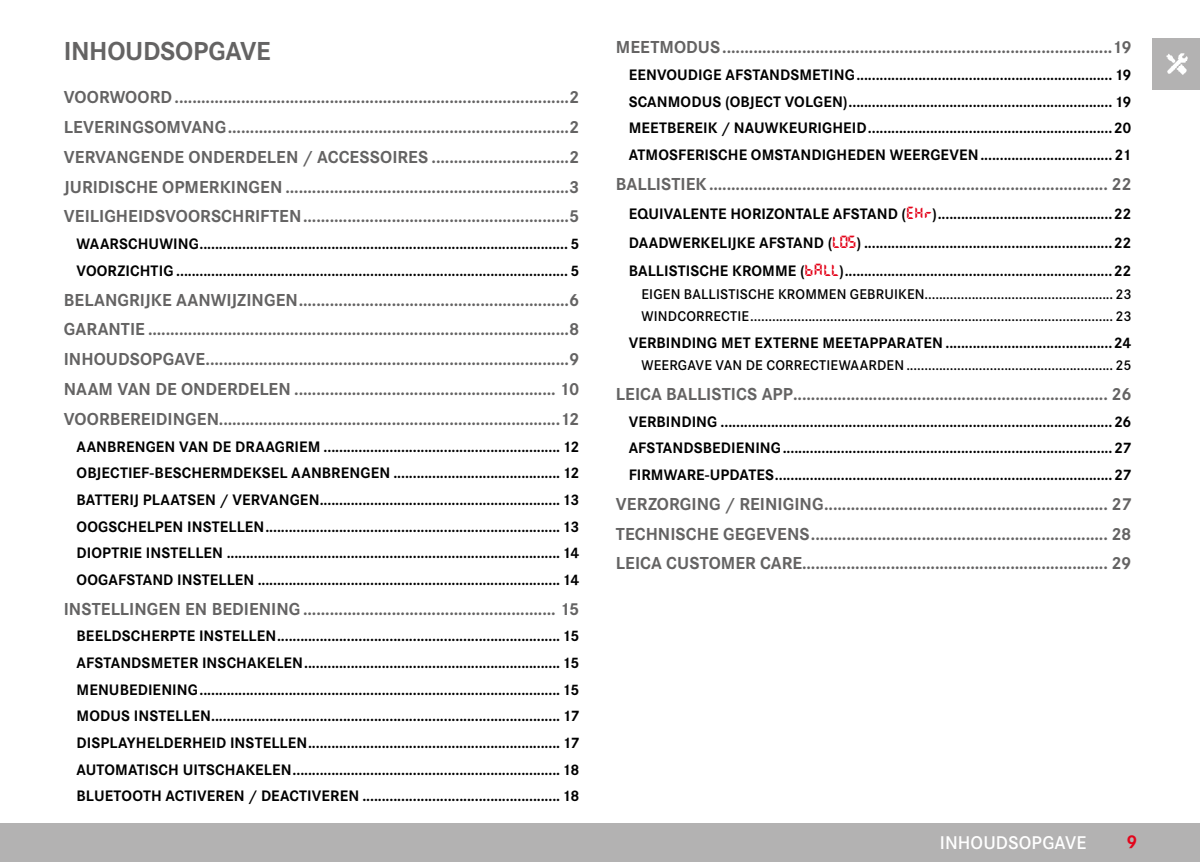
<style>
.page{position:relative;width:1200px;height:862px;background:#fff}
.page>*{position:absolute;margin:0;border:0;box-sizing:border-box;transform-origin:0 0}
.t1{font:700 27px "Corporate S";letter-spacing:-.01em;color:#646363}
.t2{font:600 19.12px "Corporate S";letter-spacing:.005em;color:#fff}
.t3{font:700 19.12px "Corporate S";color:#e3051b}
.t4{font:700 18px/29.9px "Corporate S";letter-spacing:.005em;color:#646363;text-align:justify}
.t5{font:700 15.75px/26.6px "Corporate S";letter-spacing:.005em;color:#000;text-align:justify}
.t6{font:600 14.62px/22.3px "Corporate S";letter-spacing:.01em;color:#000}
.s1{font-family:"Digital Dismay";font-weight:400;font-size:18px;color:#e3051b}
</style>
<div class="page">
<div style="left:1151px;top:38px;width:48px;height:51px;background:#b3b2b2"></div>
<img style="left:1166px;top:53px;width:22px;height:21px">
<div style="left:0;top:823px;width:1199px;height:38px;background:#b3b2b2"></div>
<h1 class="t1" style="left:64px;top:30px;width:208px">INHOUDSOPGAVE</h1>
<p class="t4" style="left:64px;top:80px;width:517px">VOORWOORD.........................................................................................2<br>LEVERINGSOMVANG.............................................................................2<br>VERVANGENDE ONDERDELEN / ACCESSOIRES ...............................2<br>JURIDISCHE OPMERKINGEN ................................................................3<br>VEILIGHEIDSVOORSCHRIFTEN............................................................5</p>
<p class="t5" style="left:77px;top:229px;width:504px">WAARSCHUWING............................................................................................... 5<br>VOORZICHTIG ..................................................................................................... 5</p>
<p class="t4" style="left:64px;top:283px;width:517px">BELANGRIJKE AANWIJZINGEN.............................................................6<br>GARANTIE ...............................................................................................8<br>INHOUDSOPGAVE..................................................................................9<br>NAAM VAN DE ONDERDELEN ........................................................... 10<br>VOORBEREIDINGEN.............................................................................12</p>
<p class="t5" style="left:77px;top:431px;width:504px">AANBRENGEN VAN DE DRAAGRIEM .............................................................12<br>OBJECTIEF-BESCHERMDEKSEL AANBRENGEN ...........................................12<br>BATTERIJ PLAATSEN / VERVANGEN..............................................................13<br>OOGSCHELPEN INSTELLEN............................................................................13<br>DIOPTRIE INSTELLEN ......................................................................................14<br>OOGAFSTAND INSTELLEN ..............................................................................14</p>
<p class="t4" style="left:64px;top:592px;width:517px">INSTELLINGEN EN BEDIENING......................................................... 15</p>
<p class="t5" style="left:77px;top:621px;width:504px">BEELDSCHERPTE INSTELLEN.........................................................................15<br>AFSTANDSMETER INSCHAKELEN..................................................................15<br>MENUBEDIENING.............................................................................................15<br>MODUS INSTELLEN.......................................................................................... 17<br>DISPLAYHELDERHEID INSTELLEN................................................................. 17<br>AUTOMATISCH UITSCHAKELEN.....................................................................18<br>BLUETOOTH ACTIVEREN / DEACTIVEREN ...................................................18</p>
<p class="t4" style="left:615px;top:31px;width:517px">MEETMODUS........................................................................................19</p>
<p class="t5" style="left:628px;top:60px;width:504px">EENVOUDIGE AFSTANDSMETING..................................................................19<br>SCANMODUS (OBJECT VOLGEN)....................................................................19<br>MEETBEREIK / NAUWKEURIGHEID...............................................................20<br>ATMOSFERISCHE OMSTANDIGHEDEN WEERGEVEN.................................. 21</p>
<p class="t4" style="left:615px;top:167px;width:517px">BALLISTIEK.......................................................................................... 22</p>
<p class="t5" style="left:628px;top:197px;width:504px;line-height:28.8px">EQUIVALENTE HORIZONTALE AFSTAND (<span class="s1">EHR</span>).............................................22<br>DAADWERKELIJKE AFSTAND (<span class="s1">LOS</span>) ................................................................22<br>BALLISTISCHE KROMME (<span class="s1">BALL</span>).....................................................................22</p>
<p class="t6" style="left:641px;top:281px;width:491px">EIGEN BALLISTISCHE KROMMEN GEBRUIKEN.................................................... 23<br>WINDCORRECTIE.................................................................................................... 23</p>
<p class="t5" style="left:628px;top:328px;width:504px">VERBINDING MET EXTERNE MEETAPPARATEN ...........................................24</p>
<p class="t6" style="left:641px;top:353px;width:491px">WEERGAVE VAN DE CORRECTIEWAARDEN......................................................... 25</p>
<p class="t4" style="left:615px;top:377px;width:517px">LEICA BALLISTICS APP....................................................................... 26</p>
<p class="t5" style="left:628px;top:406px;width:504px">VERBINDING .....................................................................................................26<br>AFSTANDSBEDIENING.....................................................................................27<br>FIRMWARE-UPDATES.......................................................................................27</p>
<p class="t4" style="left:615px;top:487px;width:517px">VERZORGING / REINIGING................................................................ 27<br>TECHNISCHE GEGEVENS................................................................... 28<br>LEICA CUSTOMER CARE..................................................................... 29</p>
<p class="t2" style="left:939px;top:827px;width:148px">INHOUDSOPGAVE</p>
<p class="t3" style="left:1126px;top:826px;width:12px">9</p>
</div>
